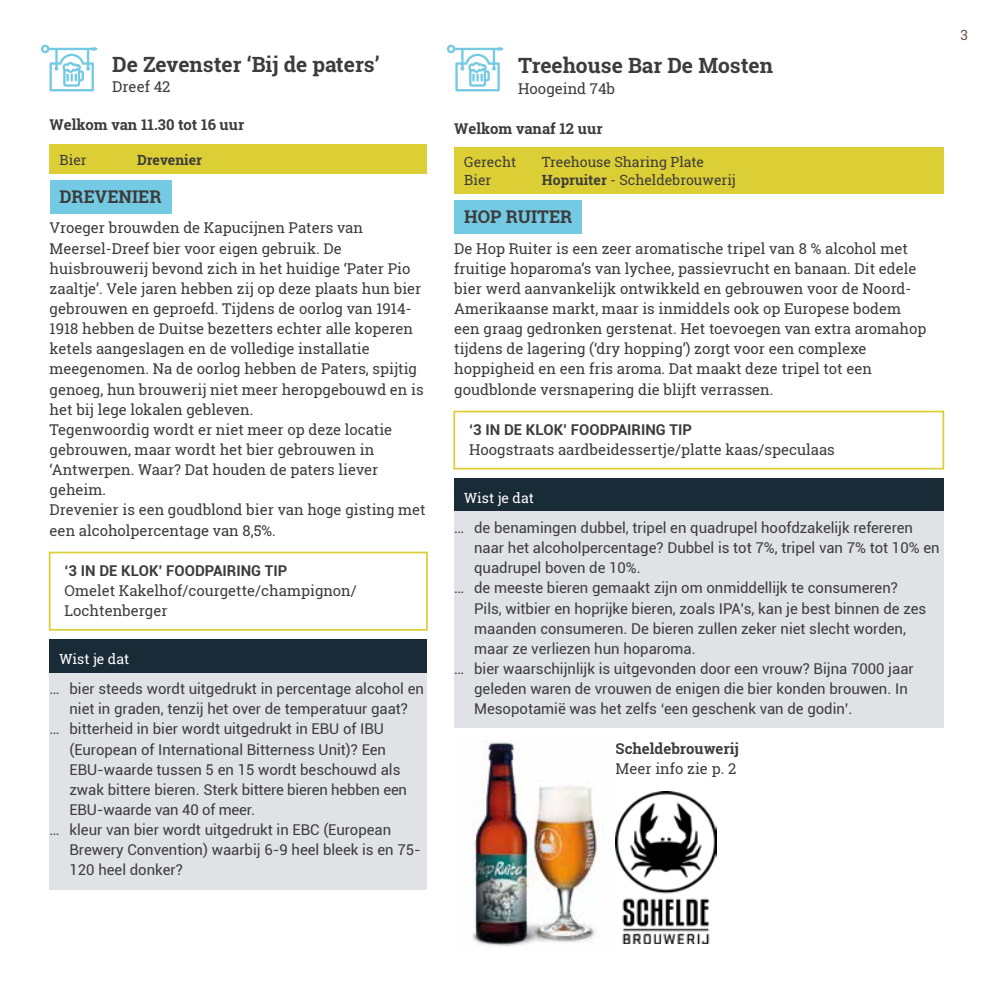
<style>
.page{position:relative;width:993px;height:993px;background:#fff}
.page>*{position:absolute;margin:0;border:0;box-sizing:border-box;transform-origin:0 0}
.t1{font:700 21px "Roboto Slab";color:#3c3c3b}
.t2{font:700 17.5px "Roboto Slab";color:#3c3c3b}
.t3{font:14.88px/20.1px "Roboto Slab";color:#3c3c3b}
.t4{font:14.88px "Roboto";color:#3c3c3b}
.t5{font:700 14.88px "Roboto Slab";color:#3c3c3b}
.t6{font:700 14.88px "Roboto";color:#3c3c3b}
.t7{font:14px "Roboto Slab";color:#3c3c3b}
.t8{font:14px "Roboto Slab";color:#fff}
.t9{font:700 14px "Roboto Slab";color:#3c3c3b}
.t10{font:14px "Roboto Slab";color:#685546}
.s1{font-weight:700}
</style>
<div class="page">
<div style="left:50px;top:144px;width:377px;height:30px;background:#dccf35"></div>
<div style="left:50px;top:180px;width:121px;height:33px;background:#74c9e3"></div>
<div style="left:49px;top:551px;width:378px;height:79px;border:2px solid #dccf35"></div>
<div style="left:50px;top:639px;width:377px;height:33px;background:#192b37"></div>
<div style="left:50px;top:672px;width:377px;height:55px;background:#e1e2e6"></div>
<div style="left:50px;top:713px;width:377px;height:115px;background:#e1e2e6"></div>
<div style="left:50px;top:813px;width:377px;height:75px;background:#e1e2e6"></div>
<div style="left:454px;top:147px;width:489px;height:28px;background:#dccf35"></div>
<div style="left:454px;top:165px;width:489px;height:29px;background:#dccf35"></div>
<div style="left:454px;top:200px;width:128px;height:33px;background:#74c9e3"></div>
<div style="left:453px;top:410px;width:490px;height:59px;border:2px solid #dccf35"></div>
<div style="left:454px;top:478px;width:489px;height:33px;background:#192b37"></div>
<div style="left:454px;top:511px;width:489px;height:75px;background:#e1e2e6"></div>
<div style="left:454px;top:572px;width:489px;height:95px;background:#e1e2e6"></div>
<div style="left:454px;top:652px;width:489px;height:75px;background:#e1e2e6"></div>
<img style="left:472px;top:740px;width:125px;height:206px">
<svg style="left:41px;top:45px;width:56px;height:46px"></svg>
<svg style="left:446px;top:45px;width:57px;height:46px"></svg>
<img style="left:615px;top:791px;width:101px;height:152px">
<h1 class="t1" style="left:112px;top:50px;width:268px">De Zevenster ‘Bij de paters’</h1>
<p class="t3" style="left:112px;top:76px;width:60px">Dreef 42</p>
<p class="t5" style="left:50px;top:114px;width:196px">Welkom van 11.30 tot 16 uur</p>
<p class="t7" style="left:60px;top:150px;width:29px">Bier</p>
<p class="t9" style="left:137px;top:150px;width:66px">Drevenier</p>
<p class="t2" style="left:60px;top:185px;width:103px">DREVENIER</p>
<p class="t3" style="left:50px;top:218px;width:377px">Vroeger brouwden de Kapucijnen Paters van Meersel-Dreef bier voor eigen gebruik. De huisbrouwerij bevond zich in het huidige ‘Pater Pio zaaltje’. Vele jaren hebben zij op deze plaats hun bier gebrouwen en geproefd. Tijdens de oorlog van 1914- 1918 hebben de Duitse bezetters echter alle koperen ketels aangeslagen en de volledige installatie meegenomen. Na de oorlog hebben de Paters, spijtig genoeg, hun brouwerij niet meer heropgebouwd en is het bij lege lokalen gebleven.<br>Tegenwoordig wordt er niet meer op deze locatie gebrouwen, maar wordt het bier gebrouwen in ‘Antwerpen. Waar? Dat houden de paters liever geheim.<br>Drevenier is een goudblond bier van hoge gisting met een alcoholpercentage van 8,5%.</p>
<p class="t6" style="left:64px;top:559px;width:224px">‘3 IN DE KLOK’ FOODPAIRING TIP</p>
<p class="t3" style="left:64px;top:580px;width:294px">Omelet Kakelhof/courgette/champignon/<br>Lochtenberger</p>
<p class="t8" style="left:60px;top:649px;width:71px">Wist je dat</p>
<p class="t4" style="left:50px;top:678px;width:375px">… bier steeds wordt uitgedrukt in percentage alcohol en</p>
<p class="t4" style="left:69px;top:698px;width:340px">niet in graden, tenzij het over de temperatuur gaat?</p>
<p class="t4" style="left:50px;top:718px;width:335px">… bitterheid in bier wordt uitgedrukt in EBU of IBU</p>
<p class="t4" style="left:69px;top:738px;width:318px">(European of International Bitterness Unit)? Een</p>
<p class="t4" style="left:69px;top:758px;width:332px">EBU-waarde tussen 5 en 15 wordt beschouwd als</p>
<p class="t4" style="left:69px;top:778px;width:339px">zwak bittere bieren. Sterk bittere bieren hebben een</p>
<p class="t4" style="left:69px;top:799px;width:187px">EBU-waarde van 40 of meer.</p>
<p class="t4" style="left:50px;top:819px;width:343px">… kleur van bier wordt uitgedrukt in EBC (European</p>
<p class="t4" style="left:69px;top:839px;width:353px">Brewery Convention) waarbij 6-9 heel bleek is en 75-</p>
<p class="t4" style="left:69px;top:859px;width:115px">120 heel donker?</p>
<h1 class="t1" style="left:518px;top:51px;width:256px">Treehouse Bar De Mosten</h1>
<p class="t3" style="left:518px;top:78px;width:98px">Hoogeind 74b</p>
<p class="t5" style="left:454px;top:118px;width:150px">Welkom vanaf 12 uur</p>
<p class="t7" style="left:464px;top:152px;width:53px">Gerecht</p>
<p class="t7" style="left:541px;top:152px;width:164px">Treehouse Sharing Plate</p>
<p class="t7" style="left:464px;top:170px;width:29px">Bier</p>
<p class="t7" style="left:541px;top:170px;width:195px"><span class="s1">Hopruiter</span> - Scheldebrouwerij</p>
<p class="t2" style="left:464px;top:205px;width:109px">HOP RUITER</p>
<p class="t3" style="left:454px;top:238px;width:473px">De Hop Ruiter is een zeer aromatische tripel van 8 % alcohol met fruitige hoparoma’s van lychee, passievrucht en banaan. Dit edele bier werd aanvankelijk ontwikkeld en gebrouwen voor de Noord-Amerikaanse markt, maar is inmiddels ook op Europese bodem een graag gedronken gerstenat. Het toevoegen van extra aromahop tijdens de lagering (‘dry hopping’) zorgt voor een complexe hoppigheid en een fris aroma. Dat maakt deze tripel tot een goudblonde versnapering die blijft verrassen.</p>
<p class="t6" style="left:469px;top:418px;width:224px">‘3 IN DE KLOK’ FOODPAIRING TIP</p>
<p class="t3" style="left:469px;top:439px;width:367px">Hoogstraats aardbeidessertje/platte kaas/speculaas</p>
<p class="t8" style="left:464px;top:488px;width:71px">Wist je dat</p>
<p class="t4" style="left:454px;top:517px;width:460px">… de benamingen dubbel, tripel en quadrupel hoofdzakelijk refereren</p>
<p class="t4" style="left:474px;top:537px;width:467px">naar het alcoholpercentage? Dubbel is tot 7%, tripel van 7% tot 10% en</p>
<p class="t4" style="left:474px;top:557px;width:168px">quadrupel boven de 10%.</p>
<p class="t4" style="left:454px;top:577px;width:445px">… de meeste bieren gemaakt zijn om onmiddellijk te consumeren?</p>
<p class="t4" style="left:474px;top:597px;width:453px">Pils, witbier en hoprijke bieren, zoals IPA’s, kan je best binnen de zes</p>
<p class="t4" style="left:474px;top:617px;width:433px">maanden consumeren. De bieren zullen zeker niet slecht worden,</p>
<p class="t4" style="left:474px;top:638px;width:223px">maar ze verliezen hun hoparoma.</p>
<p class="t4" style="left:454px;top:658px;width:461px">… bier waarschijnlijk is uitgevonden door een vrouw? Bijna 7000 jaar</p>
<p class="t4" style="left:474px;top:678px;width:435px">geleden waren de vrouwen de enigen die bier konden brouwen. In</p>
<p class="t4" style="left:474px;top:698px;width:380px">Mesopotamië was het zelfs ‘een geschenk van de godin’.</p>
<p class="t5" style="left:615px;top:738px;width:125px">Scheldebrouwerij</p>
<p class="t3" style="left:615px;top:758px;width:122px">Meer info zie p. 2</p>
<p class="t10" style="left:960px;top:25px;width:9px">3</p>
</div>
